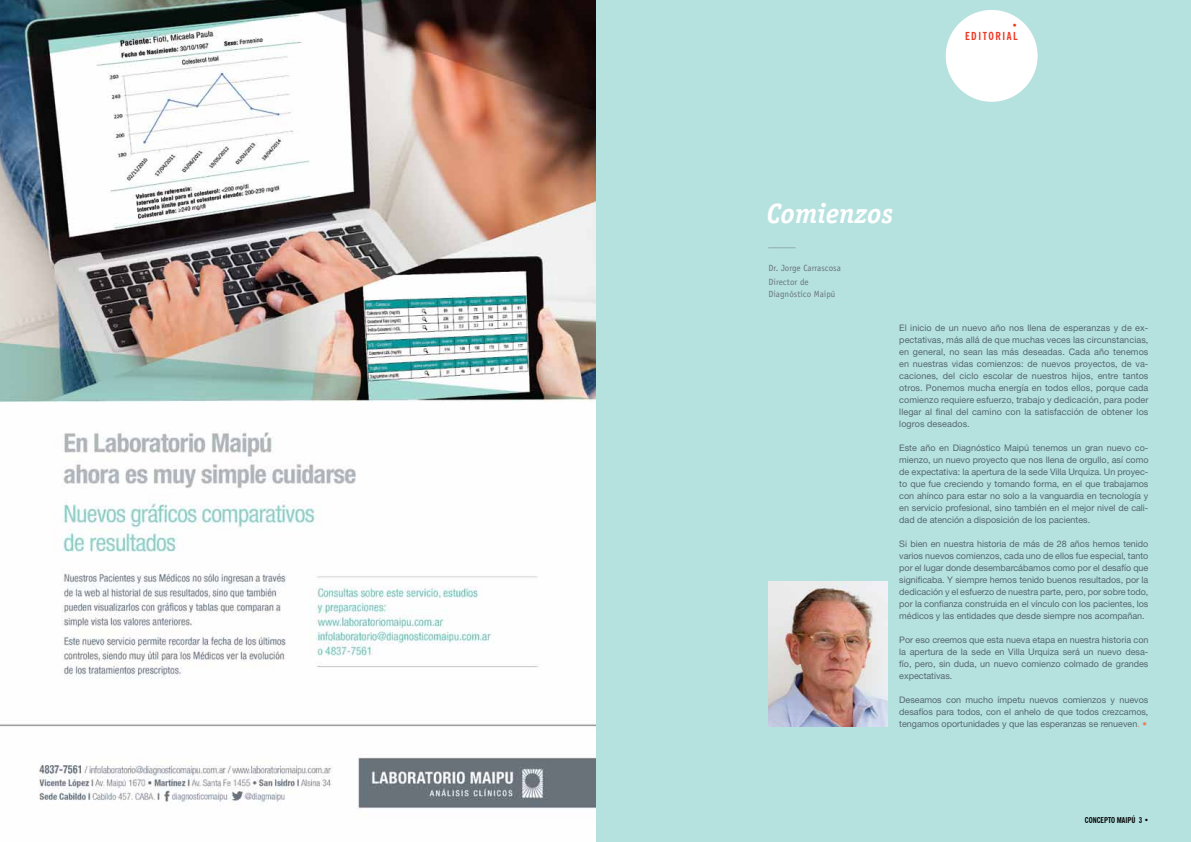
<style>
.page{position:relative;width:1191px;height:842px;background:#fff}
.page>*{position:absolute;margin:0;border:0;box-sizing:border-box;transform-origin:0 0}
.t1{font:italic 700 28px "Officina Serif";color:#fff}
.t2{font:700 condensed 11px "News Gothic BT";letter-spacing:.14em;color:#ee3824}
.t3{font:700 condensed 10px "News Gothic BT";color:#ee3824}
.t4{font:9px/12px "Helvetica Neue LT Std";color:#556771;text-align:justify}
.t5{font:9px/14.4px "Officina Sans";color:#6a757c}
.t6{font:300 9px "Helvetica Neue LT Std";color:#6a757c}
.t7{font:700 condensed 8px "News Gothic BT";color:#000}
.s1{color:#f4795a}
</style>
<div class="page">
<div style="left:595px;top:0;width:596px;height:842px;background:#b5e1df"></div>
<div style="left:945px;top:10px;width:92px;height:92px;background:#fff;border-radius:50%"></div>
<img style="left:0;top:0;width:595px;height:809px">
<img style="left:769px;top:581px;width:118px;height:146px">
<h1 class="t1" style="left:766px;top:196px;width:128px">Comienzos</h1>
<p class="t6" style="left:768px;top:238px;width:28px">______</p>
<p class="t5" style="left:768px;top:260px;width:74px">Dr. Jorge Carrascosa<br>Director de</p>
<p class="t5" style="left:768px;top:287px;width:68px">Diagnóstico Maipú</p>
<p class="t3" style="left:1012px;top:19px;width:7px">•</p>
<p class="t2" style="left:965px;top:29px;width:54px">EDITORIAL</p>
<p class="t4" style="left:899px;top:321px;width:251px">El inicio de un nuevo año nos llena de esperanzas y de ex&shy;pectativas, más allá de que muchas veces las circunstancias, en general, no sean las más deseadas. Cada año tenemos en nuestras vidas comienzos: de nuevos proyectos, de va&shy;caciones, del ciclo escolar de nuestros hijos, entre tantos otros. Ponemos mucha energía en todos ellos, porque cada comienzo requiere esfuerzo, trabajo y dedicación, para poder llegar al final del camino con la satisfacción de obtener los logros deseados.</p>
<p class="t4" style="left:899px;top:441px;width:251px">Este año en Diagnóstico Maipú tenemos un gran nuevo co&shy;mienzo, un nuevo proyecto que nos llena de orgullo, así como de expectativa: la apertura de la sede Villa Urquiza. Un proyec&shy;to que fue creciendo y tomando forma, en el que trabajamos con ahínco para estar no solo a la vanguardia en tecnología y en servicio profesional, sino también en el mejor nivel de cali&shy;dad de atención a disposición de los pacientes.</p>
<p class="t4" style="left:899px;top:537px;width:251px">Si bien en nuestra historia de más de 28 años hemos tenido varios nuevos comienzos, cada uno de ellos fue especial, tanto por el lugar donde desembarcábamos como por el desafío que significaba. Y siempre hemos tenido buenos resultados, por la dedicación y el esfuerzo de nuestra parte, pero, por sobre todo, por la confianza construida en el vínculo con los pacientes, los médicos y las entidades que desde siempre nos acompañan.</p>
<p class="t4" style="left:899px;top:633px;width:251px">Por eso creemos que esta nueva etapa en nuestra historia con la apertura de la sede en Villa Urquiza será un nuevo desa&shy;fío, pero, sin duda, un nuevo comienzo colmado de grandes expectativas.</p>
<p class="t4" style="left:899px;top:693px;width:251px">Deseamos con mucho ímpetu nuevos comienzos y nuevos desafíos para todos, con el anhelo de que todos crezcamos, tengamos oportunidades y que las esperanzas se renueven<span class="s1">. •</span></p>
<p class="t7" style="left:1085px;top:815px;width:65px">CONCEPTO MAIPÚ 3 •</p>
</div>
